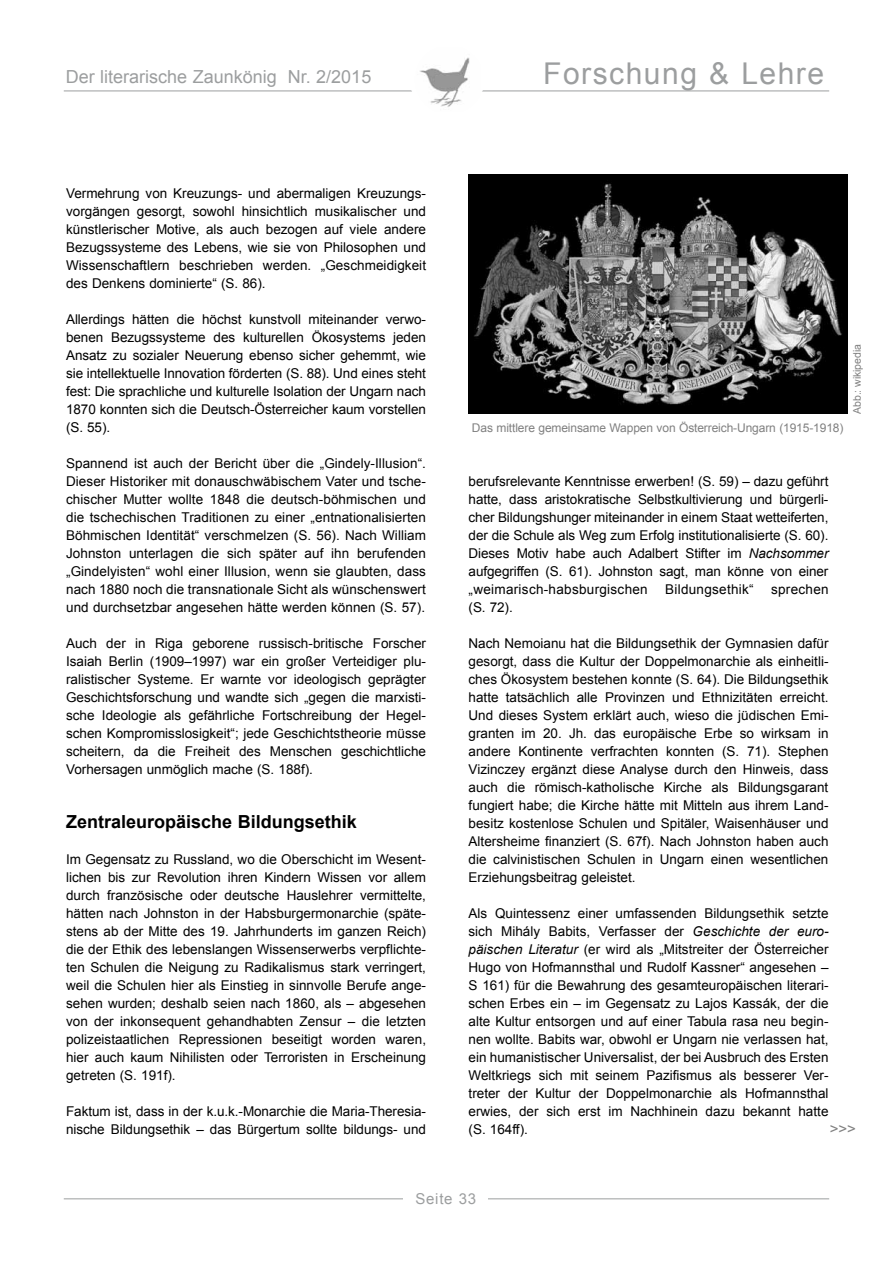
<style>
.page{position:relative;width:893px;height:1263px;background:#fff}
.page>*{position:absolute;margin:0;border:0;box-sizing:border-box;transform-origin:0 0}
.t1{font:30px "Arial";letter-spacing:.05em;color:#9c9e9f}
.t2{font:18px "Arial";color:#9c9e9f}
.t3{font:700 18px "Arial";color:#000}
.t4{font:15px "Arial";letter-spacing:.05em;color:#9c9e9f}
.t5{font:15px "Arial";color:#808080}
.t6{font:13.5px/18px "Arial";color:#000;text-align:justify}
.t7{font:13.5px "Arial";letter-spacing:.02em;color:#000}
.t8{font:12px "Arial";letter-spacing:-.01em;color:#808080}
.t9{font:10.5px "Arial";letter-spacing:-.01em;color:#808080}
.s1{font-style:italic}
</style>
<div class="page">
<img style="left:469px;top:175px;width:379px;height:239px">
<hr style="left:64px;top:91px;width:765px;height:1px;background:#9c9e9f">
<div style="left:410px;top:45px;width:69px;height:69px;background:#fff;border-radius:50%"></div>
<hr style="left:64px;top:1198px;width:765px;height:1px;background:#9c9e9f">
<div style="left:404px;top:1191px;width:84px;height:27px;background:#fff"></div>
<img style="left:420px;top:57px;width:60px;height:50px">
<div style="left:415px;top:45px;width:69px;height:69px;border:1px solid #fff;border-radius:50%"></div>
<h2 class="t2" style="left:66px;top:65px;width:307px">Der literarische Zaunkönig Nr. 2/2015</h2>
<h1 class="t1" style="left:543px;top:54px;width:282px">Forschung &amp; Lehre</h1>
<p class="t6" style="left:66px;top:184px;width:361px">Vermehrung von Kreuzungs- und abermaligen Kreuzungs&shy;vorgängen gesorgt, sowohl hinsichtlich musikalischer und künstlerischer Motive, als auch bezogen auf viele andere Bezugssysteme des Lebens, wie sie von Philosophen und Wissenschaftlern beschrieben werden. „Geschmeidigkeit des Denkens dominierte“ (S. 86).</p>
<p class="t6" style="left:66px;top:310px;width:361px">Allerdings hätten die höchst kunstvoll miteinander verwo&shy;benen Bezugssysteme des kulturellen Ökosystems jeden Ansatz zu sozialer Neuerung ebenso sicher gehemmt, wie sie intellektuelle Innovation förderten (S. 88). Und eines steht fest: Die sprachliche und kulturelle Isolation der Ungarn nach 1870 konnten sich die Deutsch-Österreicher kaum vorstellen (S. 55).</p>
<p class="t6" style="left:66px;top:454px;width:361px">Spannend ist auch der Bericht über die „Gindely-Illusion“.<br>Dieser Historiker mit donauschwäbischem Vater und tsche&shy;chischer Mutter wollte 1848 die deutsch-böhmischen und die tschechischen Traditionen zu einer „entnationalisierten Böhmischen Identität“ verschmelzen (S. 56). Nach William Johnston unterlagen die sich später auf ihn berufenden „Gindelyisten“ wohl einer Illusion, wenn sie glaubten, dass nach 1880 noch die transnationale Sicht als wünschenswert und durchsetzbar angesehen hätte werden können (S. 57).</p>
<p class="t6" style="left:66px;top:634px;width:361px">Auch der in Riga geborene russisch-britische Forscher Isaiah Berlin (1909–1997) war ein großer Verteidiger plu&shy;ralistischer Systeme. Er warnte vor ideologisch geprägter Geschichtsforschung und wandte sich „gegen die marxisti&shy;sche Ideologie als gefährliche Fortschreibung der Hegel&shy;schen Kompromisslosigkeit“; jede Geschichtstheorie müsse scheitern, da die Freiheit des Menschen geschichtliche Vorhersagen unmöglich mache (S. 188f).</p>
<h2 class="t3" style="left:66px;top:810px;width:292px">Zentraleuropäische Bildungsethik</h2>
<p class="t6" style="left:66px;top:850px;width:362px">Im Gegensatz zu Russland, wo die Oberschicht im Wesent&shy;lichen bis zur Revolution ihren Kindern Wissen vor allem durch französische oder deutsche Hauslehrer vermittelte, hätten nach Johnston in der Habsburgermonarchie (späte&shy;stens ab der Mitte des 19. Jahrhunderts im ganzen Reich) die der Ethik des lebenslangen Wissenserwerbs verpflichte&shy;ten Schulen die Neigung zu Radikalismus stark verringert, weil die Schulen hier als Einstieg in sinnvolle Berufe ange&shy;sehen wurden; deshalb seien nach 1860, als – abgesehen von der inkonsequent gehandhabten Zensur – die letzten polizeistaatlichen Repressionen beseitigt worden waren, hier auch kaum Nihilisten oder Terroristen in Erscheinung getreten (S. 191f).</p>
<p class="t6" style="left:66px;top:1102px;width:361px">Faktum ist, dass in der k.u.k.-Monarchie die Maria-Theresia&shy;nische Bildungsethik – das Bürgertum sollte bildungs- und</p>
<p class="t8" style="left:472px;top:420px;width:373px">Das mittlere gemeinsame Wappen von Österreich-Ungarn (1915-1918)</p>
<p class="t9" style="left:850px;top:414px;width:71px;rotate:-90deg">Abb.: wikipedia</p>
<p class="t6" style="left:469px;top:472px;width:361px">berufsrelevante Kenntnisse erwerben! (S. 59) – dazu geführt hatte, dass aristokratische Selbstkultivierung und bürgerli&shy;cher Bildungshunger miteinander in einem Staat wetteiferten, der die Schule als Weg zum Erfolg institutionalisierte (S. 60).<br>Dieses Motiv habe auch Adalbert Stifter im <span class="s1">Nachsommer </span>aufgegriffen (S. 61). Johnston sagt, man könne von einer „weimarisch-habsburgischen</p>
<p class="t7" style="left:665px;top:580px;width:90px">Bildungsethik“</p>
<p class="t7" style="left:771px;top:580px;width:59px">sprechen</p>
<p class="t6" style="left:469px;top:598px;width:46px">(S. 72).</p>
<p class="t6" style="left:469px;top:634px;width:361px">Nach Nemoianu hat die Bildungsethik der Gymnasien dafür gesorgt, dass die Kultur der Doppelmonarchie als einheitli&shy;ches Ökosystem bestehen konnte (S. 64). Die Bildungsethik hatte tatsächlich alle Provinzen und Ethnizitäten erreicht.<br>Und dieses System erklärt auch, wieso die jüdischen Emi&shy;granten im 20. Jh. das europäische Erbe so wirksam in andere Kontinente verfrachten konnten (S. 71). Stephen Vizinczey ergänzt diese Analyse durch den Hinweis, dass auch die römisch-katholische Kirche als Bildungsgarant fungiert habe; die Kirche hätte mit Mitteln aus ihrem Land&shy;besitz kostenlose Schulen und Spitäler, Waisenhäuser und Altersheime finanziert (S. 67f). Nach Johnston haben auch die calvinistischen Schulen in Ungarn einen wesentlichen Erziehungsbeitrag geleistet.</p>
<p class="t6" style="left:469px;top:904px;width:361px">Als Quintessenz einer umfassenden Bildungsethik setzte sich Mihály Babits, Verfasser der <span class="s1">Geschichte der euro&shy;päischen Literatur</span> (er wird als „Mitstreiter der Österreicher Hugo von Hofmannsthal und Rudolf Kassner“ angesehen – S 161) für die Bewahrung des gesamteuropäischen literari&shy;schen Erbes ein – im Gegensatz zu Lajos Kassák, der die alte Kultur entsorgen und auf einer Tabula rasa neu begin&shy;nen wollte. Babits war, obwohl er Ungarn nie verlassen hat, ein humanistischer Universalist, der bei Ausbruch des Ersten Weltkriegs sich mit seinem Pazifismus als besserer Ver&shy;treter der Kultur der Doppelmonarchie als Hofmannsthal erwies, der sich erst im Nachhinein dazu bekannt hatte (S. 164ff).</p>
<p class="t5" style="left:830px;top:1119px;width:27px">&gt;&gt;&gt;</p>
<p class="t4" style="left:415px;top:1188px;width:62px">Seite 33</p>
</div>
